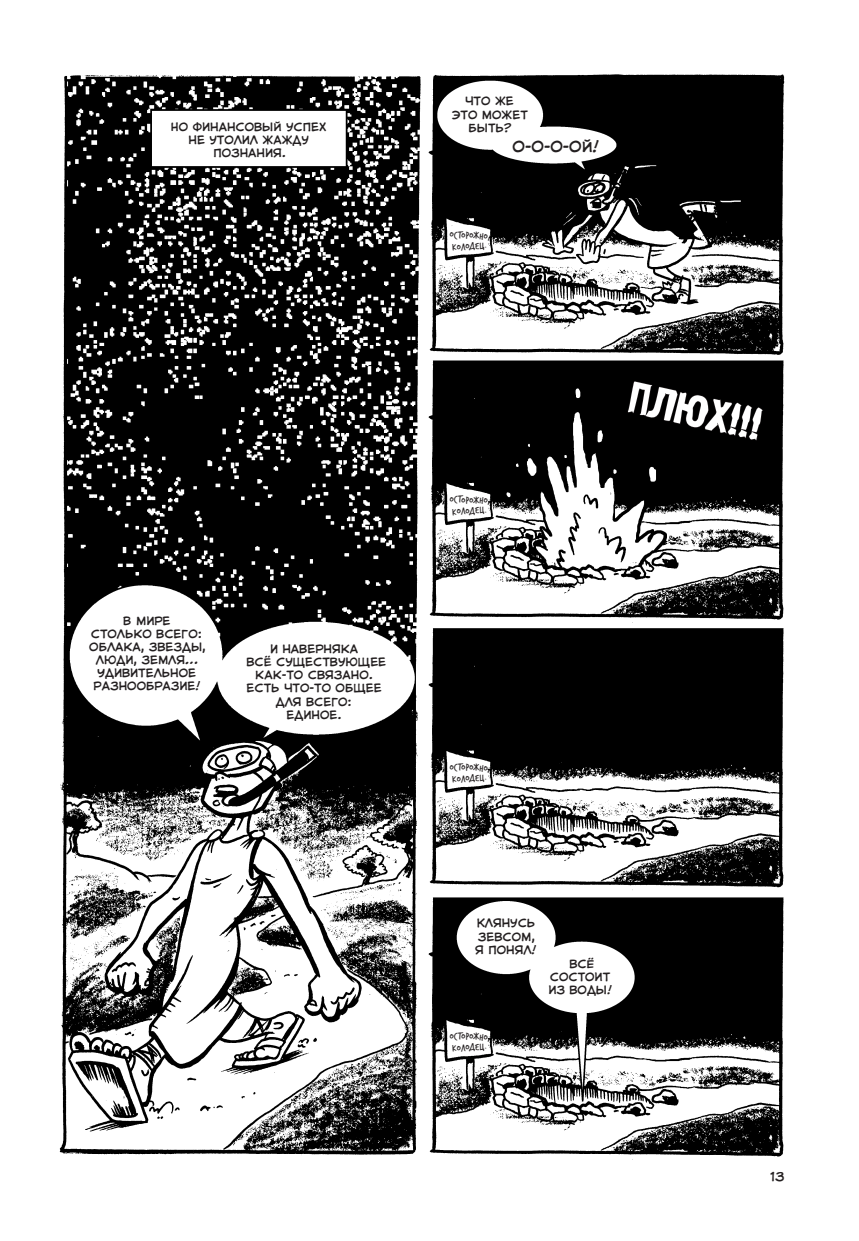
<style>
.page{position:relative;width:859px;height:1241px;background:#fff}
.page>*{position:absolute;margin:0;border:0;box-sizing:border-box;transform-origin:0 0}
.t1{font:44.62px "Graffiti 1 C";color:#fff}
.t2{font:14px "CC Samaritan";color:#231f20}
.t3{font:11.38px "CC Samaritan";color:#231f20}
.t4{font:10.5px/13.1px "CC Samaritan";color:#231f20;text-align:center}
.t5{font:10.5px "Verveine";color:#231f20}
</style>
<div class="page">
<img style="left:59px;top:74px;width:726px;height:1083px">
<p class="t4" style="left:171px;top:121px;width:157px">Но финансовый успех не утолил жажду познания.</p>
<p class="t4" style="left:89px;top:614px;width:118px">В мире<br>столько всего: облака, звезды, люди, земля…<br>Удивительное разнообразие!</p>
<p class="t4" style="left:246px;top:642px;width:141px">И наверняка<br>всЁ существующее как-то связано. есть что-то общее для всего:<br>единое.</p>
<p class="t4" style="left:451px;top:95px;width:78px">что же это может быть?</p>
<h2 class="t2" style="left:512px;top:139px;width:88px">о-о-о-ой!</h2>
<p class="t5" style="left:449px;top:227px;width:42px;rotate:2deg">ОСТОРОЖНО,</p>
<p class="t5" style="left:451px;top:240px;width:36px;rotate:-3deg">КОЛОДЕЦ.</p>
<p class="t5" style="left:449px;top:492px;width:42px;rotate:2deg">ОСТОРОЖНО,</p>
<p class="t5" style="left:451px;top:504px;width:36px;rotate:-3deg">КОЛОДЕЦ.</p>
<h1 class="t1" style="left:632px;top:380px;width:138px;rotate:12deg">ПЛЮХ!!!</h1>
<p class="t5" style="left:449px;top:759px;width:42px;rotate:2deg">ОСТОРОЖНО,</p>
<p class="t5" style="left:451px;top:771px;width:36px;rotate:-3deg">КОЛОДЕЦ.</p>
<p class="t4" style="left:475px;top:917px;width:63px;text-align:left">Клянусь<br>Зевсом, я понял!</p>
<p class="t4" style="left:548px;top:957px;width:66px">всё состоит из воды!</p>
<p class="t5" style="left:449px;top:1028px;width:42px;rotate:2deg">ОСТОРОЖНО,</p>
<p class="t5" style="left:451px;top:1040px;width:36px;rotate:-3deg">КОЛОДЕЦ.</p>
<p class="t3" style="left:770px;top:1169px;width:16px">13</p>
</div>
